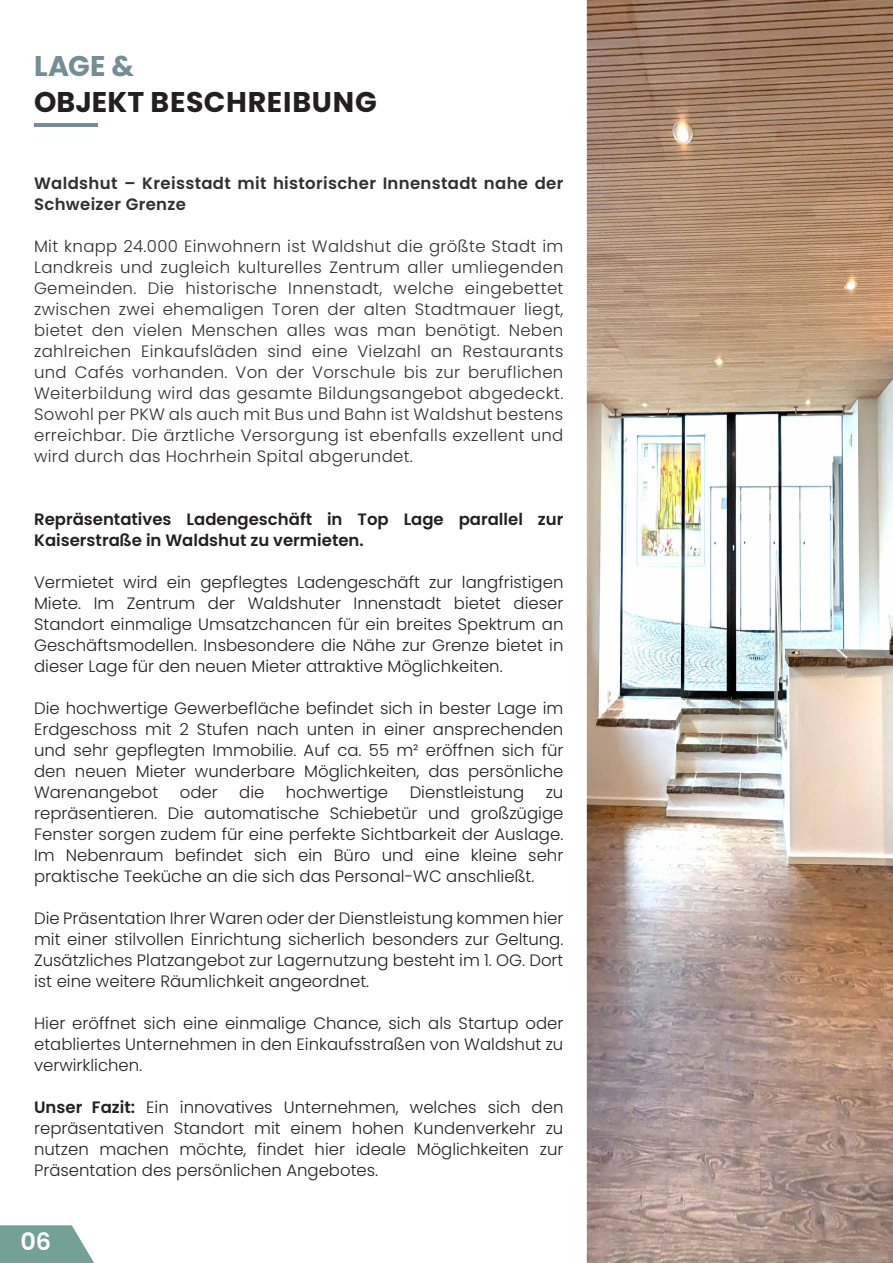
<style>
.page{position:relative;width:893px;height:1263px;background:#fff}
.page>*{position:absolute;margin:0;border:0;box-sizing:border-box;transform-origin:0 0}
.t1{font:700 28.5px "Poppins";letter-spacing:.02em;color:#231f20}
.t2{font:700 28.5px "Poppins";color:#748e96}
.t3{font:600 24px "Poppins";color:#fff}
.t4{font:300 16.5px/21px "Poppins";color:#231f20;text-align:justify}
.t5{font:300 16.5px/21px "Poppins";letter-spacing:.02em;color:#312f30;text-align:justify}
.t6{font:600 16.5px/21px "Poppins";color:#231f20}
.t7{font:600 16.5px/21px "Poppins";letter-spacing:.02em;color:#312f30}
.s1{font-weight:600}
</style>
<div class="page">
<img style="left:587px;top:0;width:306px;height:1263px">
<hr style="left:34px;top:123px;width:64px;height:3px;background:#748e96">
<svg style="left:0;top:1225px;width:94px;height:38px;background:#84aca1"></svg>
<p class="t2" style="left:34px;top:50px;width:102px">LAGE &amp;</p>
<p class="t1" style="left:34px;top:86px;width:344px">OBJEKT BESCHREIBUNG</p>
<p class="t7" style="left:34px;top:173px;width:531px">Waldshut – Kreisstadt mit historischer Innenstadt nahe der<br>Schweizer Grenze</p>
<p class="t5" style="left:34px;top:236px;width:531px">Mit knapp 24.000 Einwohnern ist Waldshut die größte Stadt im Landkreis und zugleich kulturelles Zentrum aller umliegenden Gemeinden. Die historische Innenstadt, welche eingebettet zwischen zwei ehemaligen Toren der alten Stadtmauer liegt, bietet den vielen Menschen alles was man benötigt. Neben zahlreichen Einkaufsläden sind eine Vielzahl an Restaurants und Cafés vorhanden. Von der Vorschule bis zur beruflichen Weiterbildung wird das gesamte Bildungsangebot abgedeckt.<br>Sowohl per PKW als auch mit Bus und Bahn ist Waldshut bestens erreichbar. Die ärztliche Versorgung ist ebenfalls exzellent und wird durch das Hochrhein Spital abgerundet.</p>
<p class="t6" style="left:34px;top:509px;width:531px">Repräsentatives Ladengeschäft in Top Lage parallel zur<br>Kaiserstraße in Waldshut zu vermieten.</p>
<p class="t4" style="left:34px;top:572px;width:531px">Vermietet wird ein gepflegtes Ladengeschäft zur langfristigen Miete. Im Zentrum der Waldshuter Innenstadt bietet dieser Standort einmalige Umsatzchancen für ein breites Spektrum an Geschäftsmodellen. Insbesondere die Nähe zur Grenze bietet in dieser Lage für den neuen Mieter attraktive Möglichkeiten.</p>
<p class="t4" style="left:34px;top:698px;width:531px">Die hochwertige Gewerbefläche befindet sich in bester Lage im Erdgeschoss mit 2 Stufen nach unten in einer ansprechenden und sehr gepflegten Immobilie. Auf ca. 55 m² eröffnen sich für den neuen Mieter wunderbare Möglichkeiten, das persönliche Warenangebot</p>
<p class="t4" style="left:180px;top:782px;width:39px">oder</p>
<p class="t4" style="left:239px;top:782px;width:27px">die</p>
<p class="t4" style="left:286px;top:782px;width:104px">hochwertige</p>
<p class="t4" style="left:410px;top:782px;width:116px">Dienstleistung</p>
<p class="t4" style="left:34px;top:782px;width:531px;text-indent:512px">zu repräsentieren. Die automatische Schiebetür und großzügige Fenster sorgen zudem für eine perfekte Sichtbarkeit der Auslage.<br>Im Nebenraum befindet sich ein Büro und eine kleine sehr praktische Teeküche an die sich das Personal-WC anschließt.</p>
<p class="t4" style="left:34px;top:908px;width:531px">Die Präsentation Ihrer Waren oder der Dienstleistung kommen hier mit einer stilvollen Einrichtung sicherlich besonders zur Geltung.<br>Zusätzliches Platzangebot zur Lagernutzung besteht im 1. OG. Dort ist eine weitere Räumlichkeit angeordnet.</p>
<p class="t4" style="left:34px;top:1013px;width:531px">Hier eröffnet sich eine einmalige Chance, sich als Startup oder etabliertes Unternehmen in den Einkaufsstraßen von Waldshut zu verwirklichen.</p>
<p class="t4" style="left:34px;top:1097px;width:531px"><span class="s1">Unser Fazit:</span> Ein innovatives Unternehmen, welches sich den repräsentativen Standort mit einem hohen Kundenverkehr zu nutzen machen möchte, findet hier ideale Möglichkeiten zur Präsentation des persönlichen Angebotes.</p>
<p class="t3" style="left:21px;top:1227px;width:32px">06</p>
</div>
